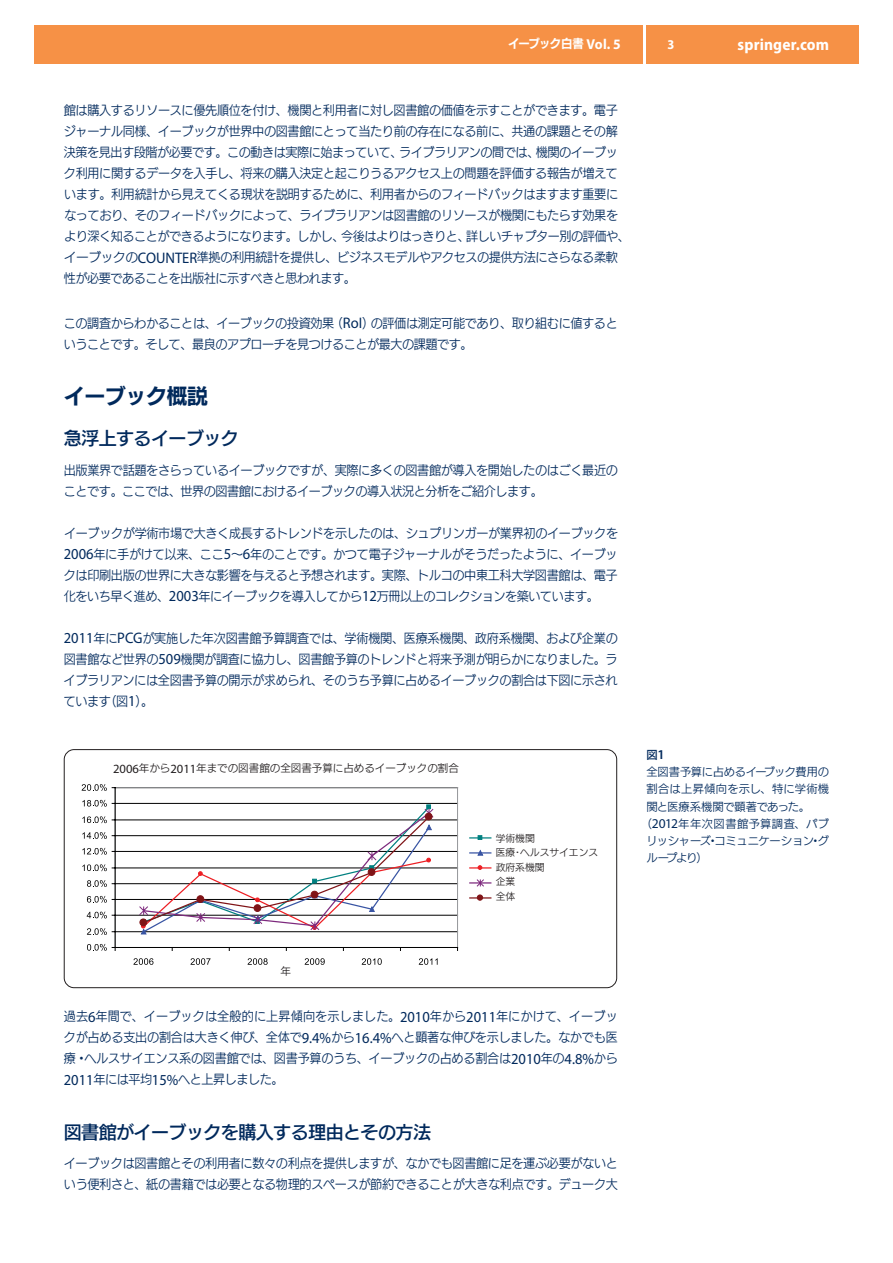
<style>
.page{position:relative;width:893px;height:1263px;background:#fff}
.page>*{position:absolute;margin:0;border:0;box-sizing:border-box;transform-origin:0 0}
.t1{font:21px "New Rodin Pro N B";letter-spacing:-.02em;color:#00295c}
.t2{font:18px "New Rodin Pro N DB";letter-spacing:-.03em;color:#00295c}
.t3{font:700 semi-condensed 16.5px "Myriad Pro";letter-spacing:.01em;color:#fff}
.t4{font:700 semi-condensed 13.5px "Myriad Pro";color:#fff}
.t5{font:12.75px/21px "New Rodin Pro N M";letter-spacing:-.025em;color:#00295c;scale:.95 1}
.t6{font:12px "New Rodin Pro N B";letter-spacing:-.06em;color:#fff;scale:.95 1}
.t7{font:11.25px "New Rodin Pro N M";letter-spacing:-.005em;color:#00295c}
.t8{font:11.25px "New Rodin Pro N M";letter-spacing:.045em;color:#00295c}
.t9{font:11.25px "New Rodin Pro N M";letter-spacing:-.025em;color:#00295c}
.t10{font:11.25px "New Rodin Pro N M";letter-spacing:.02em;color:#00295c}
.t11{font:11.25px "New Rodin Pro N DB";color:#00295c}
.t12{font:10.5px "New Rodin Pro N M";color:#231f20}
.t13{font:9.75px/14.5px "New Rodin Pro N M";color:#231f20}
.s1{font-family:"Myriad Pro";font-weight:700;font-size:14.4px}
.s2{font-family:"Myriad Pro";font-size:15.3px}
.s3{font-family:"Myriad Pro";font-size:12.6px}
.s4{font-family:"Myriad Pro";font-weight:600;font-size:13.5px}
.s5{font-family:"Myriad Pro";font-size:13.5px}
</style>
<div class="page">
<div style="left:646px;top:26px;width:213px;height:38px;background:#f69146"></div>
<div style="left:34px;top:26px;width:608px;height:38px;background:#f69146"></div>
<div style="left:64px;top:749px;width:553px;height:239px;border:1px solid #231f20;border-radius:10px"></div>
<hr style="left:115px;top:803px;width:343px;height:1px;background:#000">
<hr style="left:115px;top:820px;width:343px;height:1px;background:#000">
<hr style="left:115px;top:835px;width:343px;height:1px;background:#000">
<hr style="left:115px;top:851px;width:343px;height:1px;background:#000">
<hr style="left:115px;top:868px;width:343px;height:1px;background:#000">
<hr style="left:115px;top:883px;width:343px;height:1px;background:#000">
<hr style="left:115px;top:899px;width:343px;height:1px;background:#000">
<hr style="left:115px;top:915px;width:343px;height:1px;background:#000">
<hr style="left:115px;top:931px;width:343px;height:1px;background:#000">
<hr style="left:457px;top:788px;width:1px;height:159px;background:#949699">
<hr style="left:115px;top:787px;width:343px;height:1px;background:#949699">
<hr style="left:115px;top:947px;width:343px;height:1px;background:#000">
<hr style="left:115px;top:788px;width:1px;height:159px;background:#000">
<svg style="left:139px;top:804px;width:295px;height:130px"></svg>
<div style="left:140px;top:919px;width:7px;height:7px;background:#801417;border-radius:50%"></div>
<div style="left:140px;top:919px;width:7px;height:7px;border:1px solid #801417;border-radius:50%"></div>
<div style="left:197px;top:896px;width:7px;height:6px;background:#801417;border-radius:50%"></div>
<div style="left:197px;top:895px;width:7px;height:8px;border:1px solid #801417;border-radius:50%"></div>
<div style="left:254px;top:905px;width:7px;height:6px;background:#801417;border-radius:50%"></div>
<div style="left:254px;top:904px;width:7px;height:8px;border:1px solid #801417;border-radius:50%"></div>
<div style="left:311px;top:891px;width:7px;height:7px;background:#801417;border-radius:50%"></div>
<div style="left:311px;top:891px;width:7px;height:7px;border:1px solid #801417;border-radius:50%"></div>
<div style="left:368px;top:869px;width:7px;height:6px;background:#801417;border-radius:50%"></div>
<div style="left:368px;top:868px;width:7px;height:8px;border:1px solid #801417;border-radius:50%"></div>
<div style="left:425px;top:813px;width:7px;height:7px;background:#801417;border-radius:50%"></div>
<div style="left:425px;top:813px;width:7px;height:7px;border:1px solid #801417;border-radius:50%"></div>
<svg style="left:87px;top:944px;width:29px;height:7px"></svg>
<svg style="left:87px;top:928px;width:28px;height:7px"></svg>
<svg style="left:87px;top:912px;width:28px;height:6px"></svg>
<svg style="left:87px;top:896px;width:28px;height:7px"></svg>
<svg style="left:87px;top:880px;width:28px;height:7px"></svg>
<svg style="left:82px;top:864px;width:33px;height:7px"></svg>
<svg style="left:82px;top:848px;width:33px;height:7px"></svg>
<svg style="left:82px;top:832px;width:33px;height:7px"></svg>
<svg style="left:82px;top:816px;width:33px;height:7px"></svg>
<svg style="left:82px;top:800px;width:33px;height:7px"></svg>
<svg style="left:82px;top:784px;width:33px;height:7px"></svg>
<svg style="left:133px;top:958px;width:20px;height:7px"></svg>
<svg style="left:190px;top:958px;width:21px;height:7px"></svg>
<svg style="left:248px;top:958px;width:20px;height:7px"></svg>
<svg style="left:305px;top:958px;width:20px;height:7px"></svg>
<svg style="left:362px;top:958px;width:20px;height:7px"></svg>
<svg style="left:419px;top:958px;width:19px;height:7px"></svg>
<svg style="left:470px;top:835px;width:21px;height:5px"></svg>
<svg style="left:470px;top:850px;width:21px;height:6px"></svg>
<svg style="left:470px;top:865px;width:21px;height:5px"></svg>
<svg style="left:470px;top:879px;width:21px;height:8px"></svg>
<svg style="left:470px;top:895px;width:21px;height:5px"></svg>
<p class="t6" style="left:508px;top:34px;width:120px">イーブック白書 <span class="s1">Vol. 5</span></p>
<p class="t4" style="left:668px;top:37px;width:8px">3</p>
<p class="t3" style="left:738px;top:35px;width:93px">springer.com</p>
<p class="t5" style="left:64px;top:99px;width:598px">館は購入するリソースに優先順位を付け、機関と利用者に対し図書館の価値を示すことができます。電子ジャーナル同様、イーブックが世界中の図書館にとって当たり前の存在になる前に、共通の課題とその解決策を見出す段階が必要です。この動きは実際に始まっていて、ライブラリアンの間では、機関のイーブック利用に関するデータを入手し、将来の購入決定と起こりうるアクセス上の問題を評価する報告が増えています。利用統計から見えてくる現状を説明するために、利用者からのフィードバックはますます重要になっており、そのフィードバックによって、ライブラリアンは図書館のリソースが機関にもたらす効果をより深く知ることができるようになります。しかし、今後はよりはっきりと、詳しいチャプター別の評価や、イーブックの<span class="s2">COUNTER</span>準拠の利用統計を提供し、ビジネスモデルやアクセスの提供方法にさらなる柔軟性が必要であることを出版社に示すべきと思われます。</p>
<p class="t5" style="left:64px;top:311px;width:585px">この調査からわかることは、イーブックの投資効果（<span class="s2">RoI</span>）の評価は測定可能であり、取り組むに値するということです。そして、最良のアプローチを見つけることが最大の課題です。</p>
<h1 class="t1" style="left:64px;top:378px;width:146px">イーブック概説</h1>
<h2 class="t2" style="left:64px;top:423px;width:177px">急浮上するイーブック</h2>
<p class="t5" style="left:64px;top:458px;width:585px">出版業界で話題をさらっているイーブックですが、実際に多くの図書館が導入を開始したのはごく最近のことです。ここでは、世界の図書館におけるイーブックの導入状況と分析をご紹介します。</p>
<p class="t5" style="left:64px;top:521px;width:585px;text-align:justify">イーブックが学術市場で大きく成長するトレンドを示したのは、シュプリンガーが業界初のイーブックを<span class="s2">2006</span>年に手がけて以来、ここ<span class="s2">5</span>～<span class="s2">6</span>年のことです。かつて電子ジャーナルがそうだったように、イーブックは印刷出版の世界に大きな影響を与えると予想されます。実際、トルコの中東工科大学図書館は、電子化をいち早く進め、<span class="s2">2003</span>年にイーブックを導入してから<span class="s2">12</span>万冊以上のコレクションを築いています。</p>
<p class="t5" style="left:64px;top:626px;width:585px;text-align:justify"><span class="s2">2011</span>年に<span class="s2">PCG</span>が実施した年次図書館予算調査では、学術機関、医療系機関、政府系機関、および企業の図書館など世界の<span class="s2">509</span>機関が調査に協力し、図書館予算のトレンドと将来予測が明らかになりました。ライブラリアンには全図書予算の開示が求められ、そのうち予算に占めるイーブックの割合は下図に示されています（図<span class="s2">1</span>）。</p>
<p class="t12" style="left:113px;top:759px;width:347px"><span class="s3">2006</span>年から<span class="s3">2011</span>年までの図書館の全図書予算に占めるイーブックの割合</p>
<p class="t13" style="left:496px;top:830px;width:104px">学術機関<br>医療･ヘルスサイエンス政府系機関<br>企業<br>全体</p>
<p class="t11" style="left:646px;top:745px;width:20px">図<span class="s4">1</span></p>
<p class="t9" style="left:646px;top:762px;width:184px">全図書予算に占めるイーブック費用の</p>
<p class="t10" style="left:646px;top:780px;width:184px">割合は上昇傾向を示し、特に学術機</p>
<p class="t7" style="left:646px;top:797px;width:165px">関と医療系機関で顕著であった。</p>
<p class="t8" style="left:641px;top:814px;width:190px">（<span class="s5">2012</span>年年次図書館予算調査、パブ</p>
<p class="t7" style="left:646px;top:831px;width:184px">リッシャーズ・コミュニケーション・グ</p>
<p class="t7" style="left:646px;top:849px;width:63px">ループより）</p>
<p class="t12" style="left:281px;top:962px;width:12px">年</p>
<p class="t5" style="left:64px;top:1005px;width:585px;text-align:justify">過去<span class="s2">6</span>年間で、イーブックは全般的に上昇傾向を示しました。<span class="s2">2010</span>年から<span class="s2">2011</span>年にかけて、イーブックが占める支出の割合は大きく伸び、全体で<span class="s2">9.4%</span>から<span class="s2">16.4%</span>へと顕著な伸びを示しました。なかでも医療・ヘルスサイエンス系の図書館では、図書予算のうち、イーブックの占める割合は<span class="s2">2010</span>年の<span class="s2">4.8%</span>から<span class="s2">2011</span>年には平均<span class="s2">15%</span>へと上昇しました。</p>
<h2 class="t2" style="left:64px;top:1116px;width:369px">図書館がイーブックを購入する理由とその方法</h2>
<p class="t5" style="left:64px;top:1152px;width:585px">イーブックは図書館とその利用者に数々の利点を提供しますが、なかでも図書館に足を運ぶ必要がないという便利さと、紙の書籍では必要となる物理的スペースが節約できることが大きな利点です。デューク大</p>
</div>
